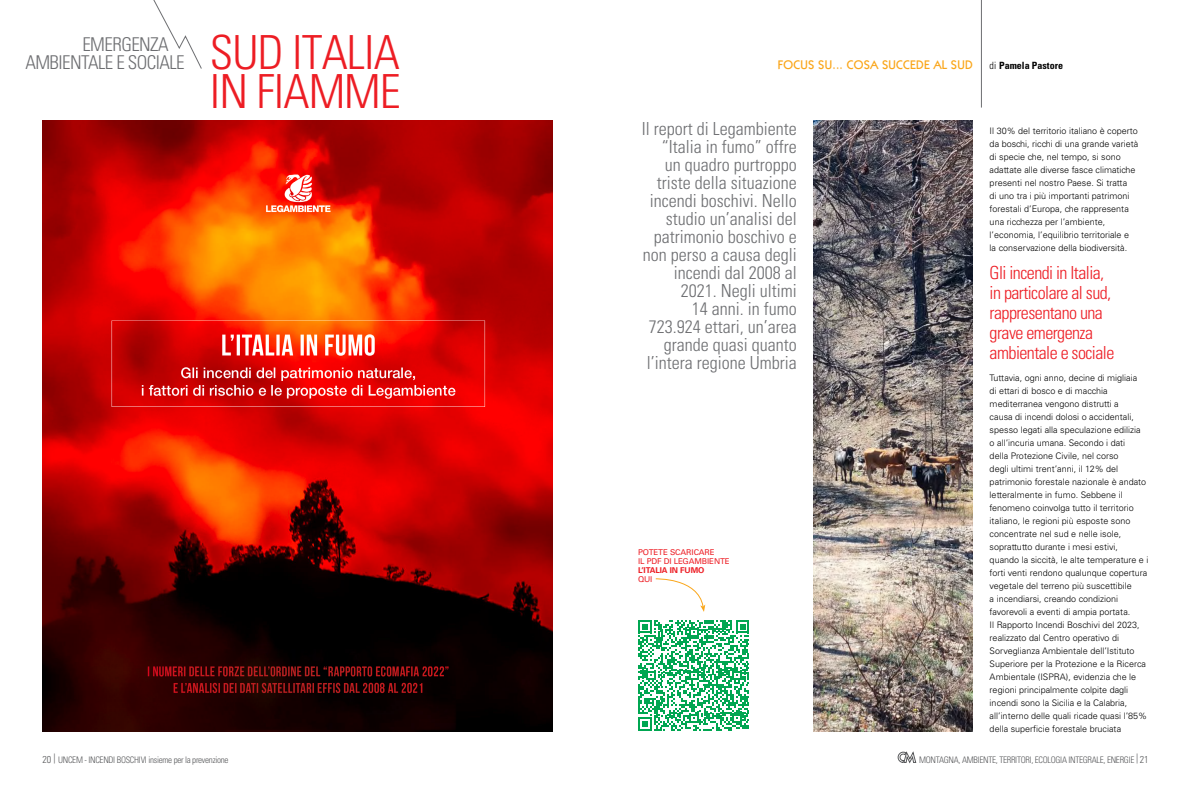
<style>
.page{position:relative;width:1191px;height:794px;background:#fff}
.page>*{position:absolute;margin:0;border:0;box-sizing:border-box;transform-origin:0 0}
.t1{font:300 condensed 47px/39px "Univers";letter-spacing:-.02em;color:#ed1d24}
.t2{font:300 condensed 19px/18px "Univers";letter-spacing:-.03em;color:#6d6e71}
.t3{font:300 condensed 18px/18px "Univers";color:#6d6e71;text-align:right}
.t4{font:300 condensed 18px/20px "Univers";letter-spacing:-.03em;color:#ed1d24}
.t5{font:500 12.5px "Kabel IT Cby BT";letter-spacing:.02em;color:#faa61a}
.t6{font:700 condensed 10px "Univers";color:#000}
.t7{font:300 9px/13px "Univers";color:#000}
.t8{font:300 condensed 9px "Univers";letter-spacing:-.03em;color:#58595b}
.t9{font:8px/9px "Univers";letter-spacing:-.01em;color:#ed1d24}
.t10{font:700 8px "Univers";letter-spacing:-.01em;color:#ed1d24}
.s1{font-weight:300}
.s2{font-size:10px}
</style>
<div class="page">
<svg style="left:897px;top:751px;width:19px;height:12px"></svg>
<img style="left:814px;top:120px;width:158px;height:612px">
<hr style="left:981px;top:0;width:1px;height:108px;background:#6d6e71">
<svg style="left:153px;top:0;width:49px;height:69px"></svg>
<img style="left:43px;top:121px;width:510px;height:611px">
<svg style="left:638px;top:620px;width:111px;height:111px"></svg>
<svg style="left:655px;top:578px;width:50px;height:34px"></svg>
<h2 class="t2" style="left:25px;top:35px;width:161px;text-indent:57px">EMERGENZA<br>AMBIENTALE E SOCIALE</h2>
<h1 class="t1" style="left:210px;top:32px;width:192px">SUD ITALIA<br>IN FIAMME</h1>
<h3 class="t5" style="left:778px;top:56px;width:196px">FOCUS SU... COSA SUCCEDE AL SUD</h3>
<p class="t6" style="left:989px;top:59px;width:75px"><span class="s1">di</span> Pamela Pastore</p>
<p class="t3" style="left:642px;top:119px;width:156px">Il report di Legambiente “Italia in fumo” offre un quadro purtroppo triste della situazione incendi boschivi. Nello studio un’analisi del patrimonio boschivo e non perso a causa degli incendi dal 2008 al<br>2021. Negli ultimi<br>14 anni. in fumo<br>723.924 ettari, un’area grande quasi quanto l’intera regione Umbria</p>
<p class="t9" style="left:638px;top:547px;width:93px">POTETE SCARICARE<br>IL PDF DI LEGAMBIENTE</p>
<p class="t10" style="left:638px;top:565px;width:68px">L’ITALIA IN FUMO</p>
<p class="t9" style="left:638px;top:574px;width:16px">QUI</p>
<p class="t7" style="left:989px;top:124px;width:150px">Il 30% del territorio italiano è coperto da boschi, ricchi di una grande varietà di specie che, nel tempo, si sono adattate alle diverse fasce climatiche presenti nel nostro Paese. Si tratta<br>di uno tra i più importanti patrimoni forestali d’Europa, che rappresenta una ricchezza per l’ambiente, l’economia, l’equilibrio territoriale e<br>la conservazione della biodiversità.</p>
<h3 class="t4" style="left:989px;top:262px;width:126px">Gli incendi in Italia, in particolare al sud, rappresentano una grave emergenza ambientale e sociale</h3>
<p class="t7" style="left:989px;top:371px;width:160px">Tuttavia, ogni anno, decine di migliaia<br>di ettari di bosco e di macchia mediterranea vengono distrutti a<br>causa di incendi dolosi o accidentali, spesso legati alla speculazione edilizia<br>o all’incuria umana. Secondo i dati<br>della Protezione Civile, nel corso<br>degli ultimi trent’anni, il 12% del patrimonio forestale nazionale è andato letteralmente in fumo. Sebbene il fenomeno coinvolga tutto il territorio italiano, le regioni più esposte sono concentrate nel sud e nelle isole, soprattutto durante i mesi estivi, quando la siccità, le alte temperature e i forti venti rendono qualunque copertura vegetale del terreno più suscettibile<br>a incendiarsi, creando condizioni favorevoli a eventi di ampia portata.<br>Il Rapporto Incendi Boschivi del 2023, realizzato dal Centro operativo di Sorveglianza Ambientale dell’Istituto Superiore per la Protezione e la Ricerca Ambientale (ISPRA), evidenzia che le regioni principalmente colpite dagli incendi sono la Sicilia e la Calabria, all’interno delle quali ricade quasi l’85% della superficie forestale bruciata</p>
<p class="t8" style="left:43px;top:754px;width:187px"><span class="s2">20 </span><sup>|</sup> UNCEM - INCENDI BOSCHIVI insieme per la prevenzione</p>
<p class="t8" style="left:919px;top:754px;width:231px">MONTAGNA, AMBIENTE, TERRITORI, ECOLOGIA INTEGRALE, ENERGIE <sup>|</sup> <span class="s2">21</span></p>
</div>
